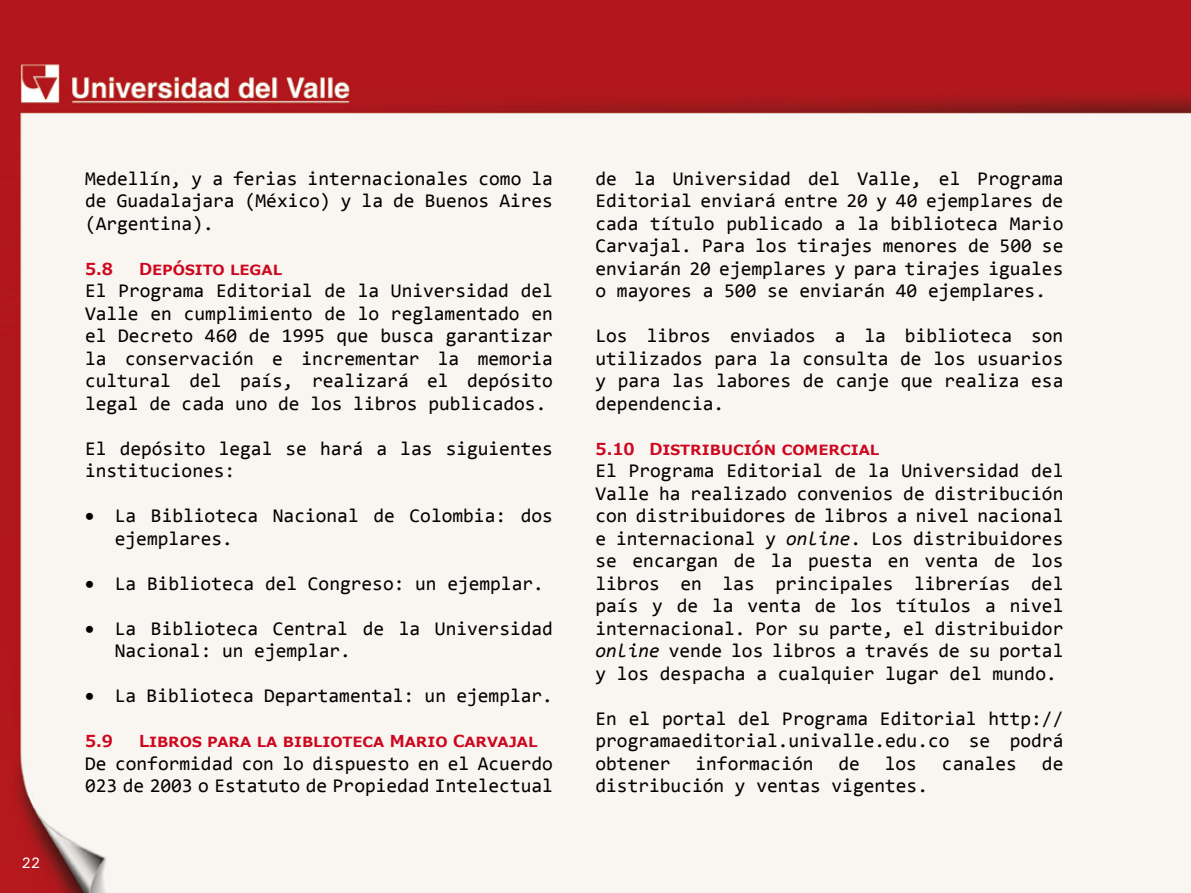
<style>
.page{position:relative;width:1191px;height:893px;background:#fff}
.page>*{position:absolute;margin:0;border:0;box-sizing:border-box;transform-origin:0 0}
.t1{font:19.5px/22.5px "Consolas";color:#000;text-align:justify}
.t2{font:700 16.5px "Meiryo";color:#cd071e}
.t3{font:500 15px "Univers";color:#fff}
.s1{font-style:italic}
</style>
<div class="page">
<img style="left:0;top:0;width:1191px;height:893px">
<p class="t3" style="left:21px;top:853px;width:20px">22</p>
<p class="t1" style="left:85px;top:166px;width:469px">Medellín, y a ferias internacionales como la de Guadalajara (México) y la de Buenos Aires (Argentina).</p>
<p class="t2" style="left:85px;top:257px;width:30px">5.8</p>
<p class="t2" style="left:139px;top:257px;width:144px">Depósito legal</p>
<p class="t1" style="left:85px;top:279px;width:469px">El Programa Editorial de la Universidad del Valle en cumplimiento de lo reglamentado en el Decreto 460 de 1995 que busca garantizar la conservación e incrementar la memoria cultural del país, realizará el depósito legal de cada uno de los libros publicados.</p>
<p class="t1" style="left:85px;top:436px;width:469px">El depósito legal se hará a las siguientes instituciones:</p>
<p class="t1" style="left:115px;top:504px;width:439px;text-indent:-30px">• La Biblioteca Nacional de Colombia: dos ejemplares.</p>
<p class="t1" style="left:85px;top:572px;width:460px">• La Biblioteca del Congreso: un ejemplar.</p>
<p class="t1" style="left:115px;top:617px;width:439px;text-indent:-30px">• La Biblioteca Central de la Universidad<br>Nacional: un ejemplar.</p>
<p class="t1" style="left:85px;top:684px;width:469px">• La Biblioteca Departamental: un ejemplar.</p>
<p class="t2" style="left:85px;top:730px;width:30px">5.9</p>
<p class="t2" style="left:139px;top:730px;width:400px">Libros para la biblioteca Mario Carvajal</p>
<p class="t1" style="left:85px;top:752px;width:469px">De conformidad con lo dispuesto en el Acuerdo<br>023 de 2003 o Estatuto de Propiedad Intelectual</p>
<p class="t1" style="left:595px;top:166px;width:469px">de la Universidad del Valle, el Programa Editorial enviará entre 20 y 40 ejemplares de cada título publicado a la biblioteca Mario Carvajal. Para los tirajes menores de 500 se enviarán 20 ejemplares y para tirajes iguales o mayores a 500 se enviarán 40 ejemplares.</p>
<p class="t1" style="left:595px;top:324px;width:469px">Los libros enviados a la biblioteca son utilizados para la consulta de los usuarios y para las labores de canje que realiza esa dependencia.</p>
<p class="t2" style="left:595px;top:437px;width:285px">5.10 Distribución comercial</p>
<p class="t1" style="left:595px;top:459px;width:469px">El Programa Editorial de la Universidad del Valle ha realizado convenios de distribución con distribuidores de libros a nivel nacional e internacional y <span class="s1">online</span>. Los distribuidores se encargan de la puesta en venta de los libros en las principales librerías del país y de la venta de los títulos a nivel internacional. Por su parte, el distribuidor <span class="s1">online</span> vende los libros a través de su portal y los despacha a cualquier lugar del mundo.</p>
<p class="t1" style="left:595px;top:707px;width:469px">En el portal del Programa Editorial http:// programaeditorial.univalle.edu.co se podrá obtener</p>
<p class="t1" style="left:695px;top:752px;width:119px">información</p>
<p class="t1" style="left:838px;top:752px;width:23px">de</p>
<p class="t1" style="left:884px;top:752px;width:34px">los</p>
<p class="t1" style="left:942px;top:752px;width:77px">canales</p>
<p class="t1" style="left:1042px;top:752px;width:23px">de</p>
<p class="t1" style="left:595px;top:774px;width:334px">distribución y ventas vigentes.</p>
</div>
